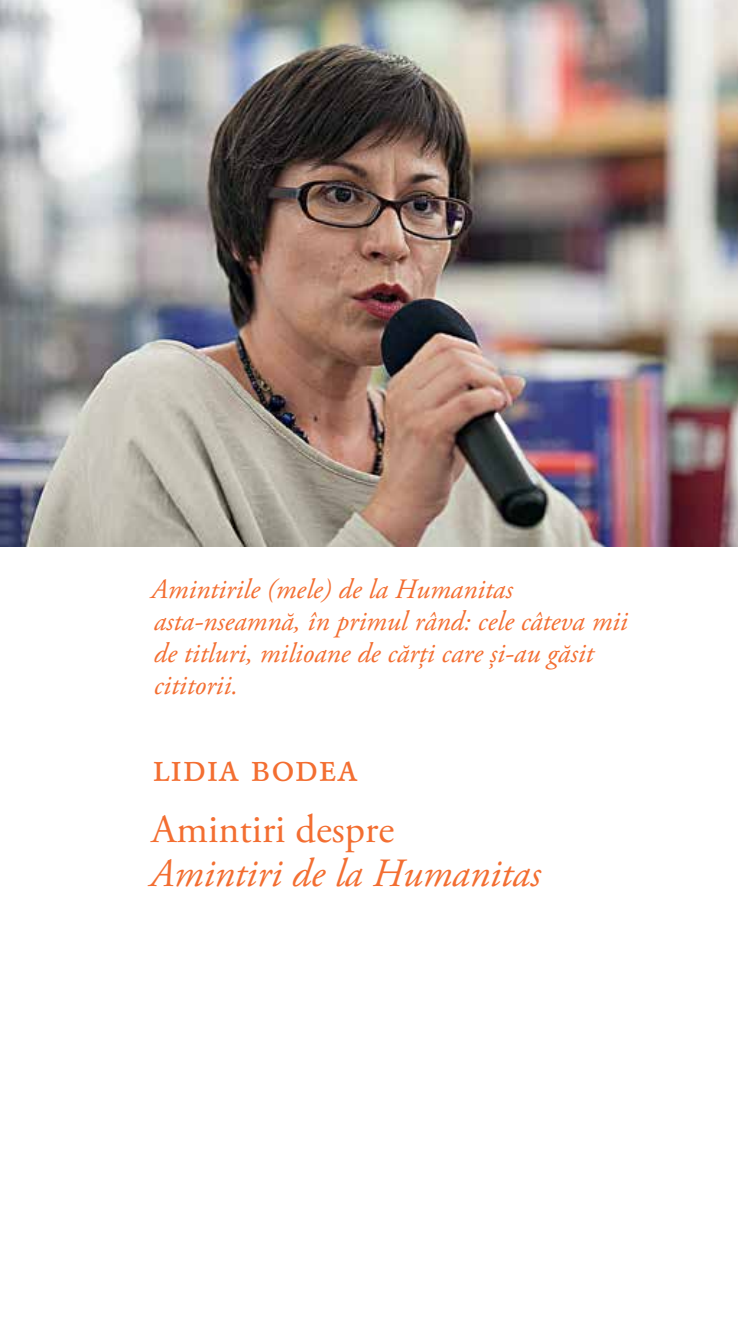
<style>
.page{position:relative;width:738px;height:1333px;background:#fff}
.page>*{position:absolute;margin:0;border:0;box-sizing:border-box;transform-origin:0 0}
.t1{font:italic 40px "Humanitas Garamond Nr";color:#f36e31}
.t2{font:40px "Humanitas Garamond Nr";color:#f36e31}
.t3{font:40px "Humanitas Garamond Small";letter-spacing:.03em;color:#f36e31}
.t4{font:italic 28px/32px "Humanitas Garamond Nr";color:#f36e31}
</style>
<div class="page">
<img style="left:0;top:0;width:737px;height:546px">
<p class="t4" style="left:151px;top:574px;width:477px">Amintirile (mele) de la Humanitas asta-nseamnă, în primul rând: cele câteva mii de titluri, milioane de cărți care și-au găsit cititorii.</p>
<h1 class="t3" style="left:153px;top:743px;width:206px">lidia bodea</h1>
<h1 class="t2" style="left:151px;top:805px;width:244px">Amintiri despre</h1>
<h1 class="t1" style="left:150px;top:849px;width:391px">Amintiri de la Humanitas</h1>
</div>
